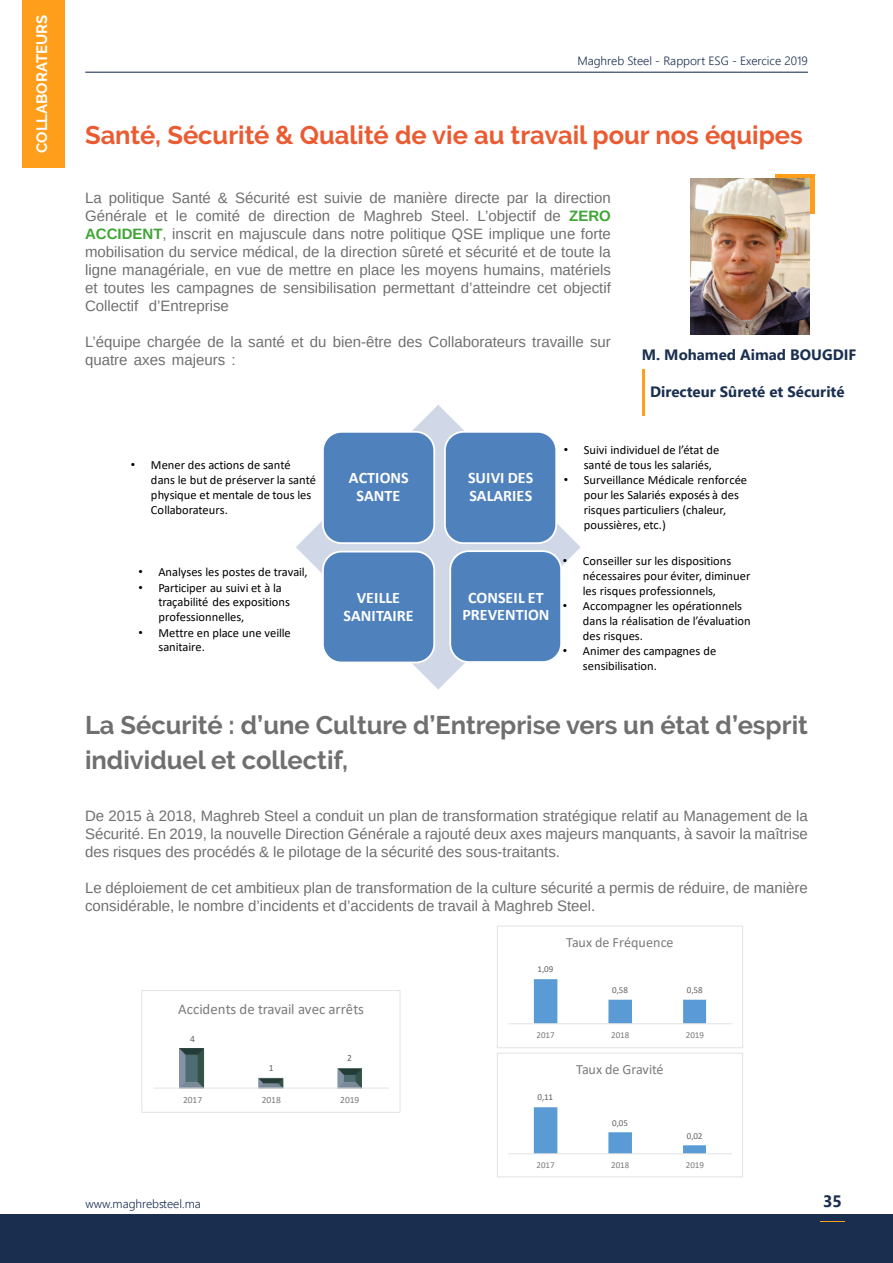
<style>
.page{position:relative;width:893px;height:1263px;background:#fff}
.page>*{position:absolute;margin:0;border:0;box-sizing:border-box;transform-origin:0 0}
.t1{font:700 25.5px/34.5px "Raleway";color:#706f6f}
.t2{font:700 25.5px "Raleway";color:#eb5b32}
.t3{font:700 16.5px "Segoe UI";color:#1a2e50}
.t4{font:700 16.05px/17.4px "Calibri";letter-spacing:.005em;color:#fff;text-align:center}
.t5{font:15px/18px "Arimo";color:#706f6f;text-align:justify}
.t6{font:700 15px "Segoe UI";color:#1a2e50}
.t7{font:700 15px "Raleway";color:#fff}
.t8{font:14.85px "Calibri";color:#7b7b7b}
.t9{font:14.1px "Calibri";color:#7b7b7b}
.t10{font:12.45px/15px "Calibri";color:#000}
.t11{font:300 12px "Segoe UI";color:#1a2e50}
.t12{font:9.6px "Calibri";color:#646363}
.t13{font:9.45px "Calibri";letter-spacing:-.01em;color:#7b7b7b}
.t14{font:9.45px "Calibri";color:#646363}
.t15{font:9px "Calibri";letter-spacing:-.01em;color:#646363}
.t16{font:9px "Calibri";letter-spacing:-.01em;color:#7b7b7b}
.s1{font-weight:700;color:#3fa535}
.s2{font-family:"Arial"}
</style>
<div class="page">
<div style="left:0;top:1214px;width:893px;height:49px;background:#1a2e50"></div>
<svg style="left:820px;top:1221px;width:25px;height:1px"></svg>
<hr style="left:85px;top:72px;width:723px;height:1px;background:#1a2e50">
<svg style="left:296px;top:405px;width:285px;height:285px"></svg>
<div style="left:322px;top:431px;width:113px;height:113px;background:#4f81bd;border:2px solid #fff;border-radius:19px"></div>
<div style="left:449px;top:550px;width:113px;height:113px;background:#4f81bd;border:2px solid #fff;border-radius:18px"></div>
<div style="left:322px;top:551px;width:113px;height:112px;background:#4f81bd;border:2px solid #fff;border-radius:18px"></div>
<div style="left:444px;top:431px;width:113px;height:113px;background:#4f81bd;border:2px solid #fff;border-radius:19px"></div>
<div style="left:22px;top:0;width:43px;height:167px;background:#ff9e1a"></div>
<img style="left:179px;top:1048px;width:183px;height:40px">
<hr style="left:153px;top:1088px;width:236px;height:1px;background:#e3e3e3">
<div style="left:141px;top:990px;width:259px;height:123px;border:1px solid #e3e3e3"></div>
<svg style="left:534px;top:979px;width:172px;height:44px"></svg>
<hr style="left:508px;top:1023px;width:224px;height:1px;background:#e3e3e3">
<div style="left:497px;top:926px;width:246px;height:122px;border:1px solid #e3e3e3"></div>
<svg style="left:534px;top:1107px;width:172px;height:46px"></svg>
<hr style="left:508px;top:1153px;width:224px;height:1px;background:#e3e3e3">
<div style="left:497px;top:1053px;width:246px;height:124px;border:1px solid #e3e3e3"></div>
<div style="left:809px;top:179px;width:6px;height:34px;background:#ff9e1a"></div>
<div style="left:775px;top:174px;width:40px;height:5px;background:#ff9e1a"></div>
<hr style="left:642px;top:369px;width:2px;height:46px;background:#ff9e1a">
<img style="left:690px;top:179px;width:119px;height:155px">
<p class="t7" style="left:33px;top:153px;width:140px;rotate:-90deg">COLLABORATEURS</p>
<p class="t11" style="left:577px;top:50px;width:232px">Maghreb Steel - Rapport ESG - Exercice 2019</p>
<h1 class="t2" style="left:85px;top:120px;width:719px">Santé, Sécurité &amp; Qualité de vie au travail pour nos équipes</h1>
<p class="t5" style="left:85px;top:189px;width:527px">La politique Santé &amp; Sécurité est suivie de manière directe par la direction Générale et le comité de direction de Maghreb Steel. L’objectif de <span class="s1">ZERO ACCIDENT</span>, inscrit en majuscule dans notre politique QSE implique une forte mobilisation du service médical, de la direction sûreté et sécurité et de toute la ligne managériale, en vue de mettre en place les moyens humains, matériels et toutes les campagnes de sensibilisation permettant d’atteindre cet objectif Collectif d’Entreprise</p>
<p class="t5" style="left:85px;top:333px;width:527px">L’équipe chargée de la santé et du bien-être des Collaborateurs travaille sur quatre axes majeurs :</p>
<p class="t6" style="left:642px;top:341px;width:216px">M. Mohamed Aimad BOUGDIF</p>
<p class="t6" style="left:650px;top:378px;width:196px">Directeur Sûreté et Sécurité</p>
<p class="t10" style="left:151px;top:457px;width:167px;text-indent:-20px"><span class="s2">•</span> Mener des actions de santé dans le but de préserver la santé physique et mentale de tous les<br>Collaborateurs.</p>
<p class="t10" style="left:138px;top:564px;width:171px"><span class="s2">•</span> Analyses les postes de travail,</p>
<p class="t10" style="left:159px;top:579px;width:133px;text-indent:-20px"><span class="s2">•</span> Participer au suivi et à la traçabilité des expositions professionnelles,</p>
<p class="t10" style="left:159px;top:625px;width:134px;text-indent:-20px"><span class="s2">•</span> Mettre en place une veille sanitaire.</p>
<p class="t4" style="left:349px;top:469px;width:61px">ACTIONS<br>SANTE</p>
<p class="t4" style="left:344px;top:589px;width:72px">VEILLE<br>SANITAIRE</p>
<p class="t4" style="left:468px;top:469px;width:67px;text-align:left">SUIVI DES<br>SALARIES</p>
<p class="t4" style="left:462px;top:588px;width:89px">CONSEIL ET<br>PREVENTION</p>
<p class="t10" style="left:584px;top:442px;width:137px;text-indent:-20px"><span class="s2">•</span> Suivi individuel de l’état de santé de tous les salariés,</p>
<p class="t10" style="left:584px;top:472px;width:165px;text-indent:-20px"><span class="s2">•</span> Surveillance Médicale renforcée pour les Salariés exposés à des risques particuliers (chaleur, poussières, etc.)</p>
<p class="t10" style="left:583px;top:553px;width:169px;text-indent:-20px"><span class="s2">•</span> Conseiller sur les dispositions nécessaires pour éviter, diminuer les risques professionnels,</p>
<p class="t10" style="left:583px;top:598px;width:169px;text-indent:-20px"><span class="s2">•</span> Accompagner les opérationnels dans la réalisation de l’évaluation des risques.</p>
<p class="t10" style="left:583px;top:643px;width:135px;text-indent:-20px"><span class="s2">•</span> Animer des campagnes de sensibilisation.</p>
<h1 class="t1" style="left:85px;top:708px;width:724px">La Sécurité : d’une Culture d’Entreprise vers un état d’esprit individuel et collectif,</h1>
<p class="t5" style="left:85px;top:807px;width:724px">De 2015 à 2018, Maghreb Steel a conduit un plan de transformation stratégique relatif au Management de la Sécurité. En 2019, la nouvelle Direction Générale a rajouté deux axes majeurs manquants, à savoir la maîtrise des risques des procédés &amp; le pilotage de la sécurité des sous-traitants.</p>
<p class="t5" style="left:85px;top:879px;width:724px">Le déploiement de cet ambitieux plan de transformation de la culture sécurité a permis de réduire, de manière considérable, le nombre d’incidents et d’accidents de travail à Maghreb Steel.</p>
<p class="t8" style="left:178px;top:998px;width:187px">Accidents de travail avec arrêts</p>
<p class="t12" style="left:190px;top:1032px;width:6px">4</p>
<p class="t12" style="left:269px;top:1061px;width:6px">1</p>
<p class="t14" style="left:347px;top:1052px;width:6px">2</p>
<p class="t13" style="left:183px;top:1094px;width:21px">2017</p>
<p class="t13" style="left:262px;top:1094px;width:21px">2018</p>
<p class="t13" style="left:340px;top:1094px;width:21px">2019</p>
<p class="t15" style="left:538px;top:963px;width:17px">1,09</p>
<p class="t9" style="left:566px;top:933px;width:109px">Taux de Fréquence</p>
<p class="t15" style="left:612px;top:984px;width:17px">0,58</p>
<p class="t15" style="left:687px;top:984px;width:17px">0,58</p>
<p class="t16" style="left:537px;top:1029px;width:20px">2017</p>
<p class="t16" style="left:611px;top:1029px;width:20px">2018</p>
<p class="t16" style="left:686px;top:1029px;width:20px">2019</p>
<p class="t15" style="left:538px;top:1091px;width:17px">0,11</p>
<p class="t9" style="left:576px;top:1060px;width:89px">Taux de Gravité</p>
<p class="t15" style="left:612px;top:1116px;width:17px">0,05</p>
<p class="t15" style="left:687px;top:1129px;width:17px">0,02</p>
<p class="t16" style="left:536px;top:1159px;width:20px">2017</p>
<p class="t16" style="left:611px;top:1159px;width:20px">2018</p>
<p class="t16" style="left:686px;top:1159px;width:20px">2019</p>
<p class="t11" style="left:85px;top:1192px;width:117px">www.maghrebsteel.ma</p>
<p class="t3" style="left:823px;top:1186px;width:20px">35</p>
</div>
